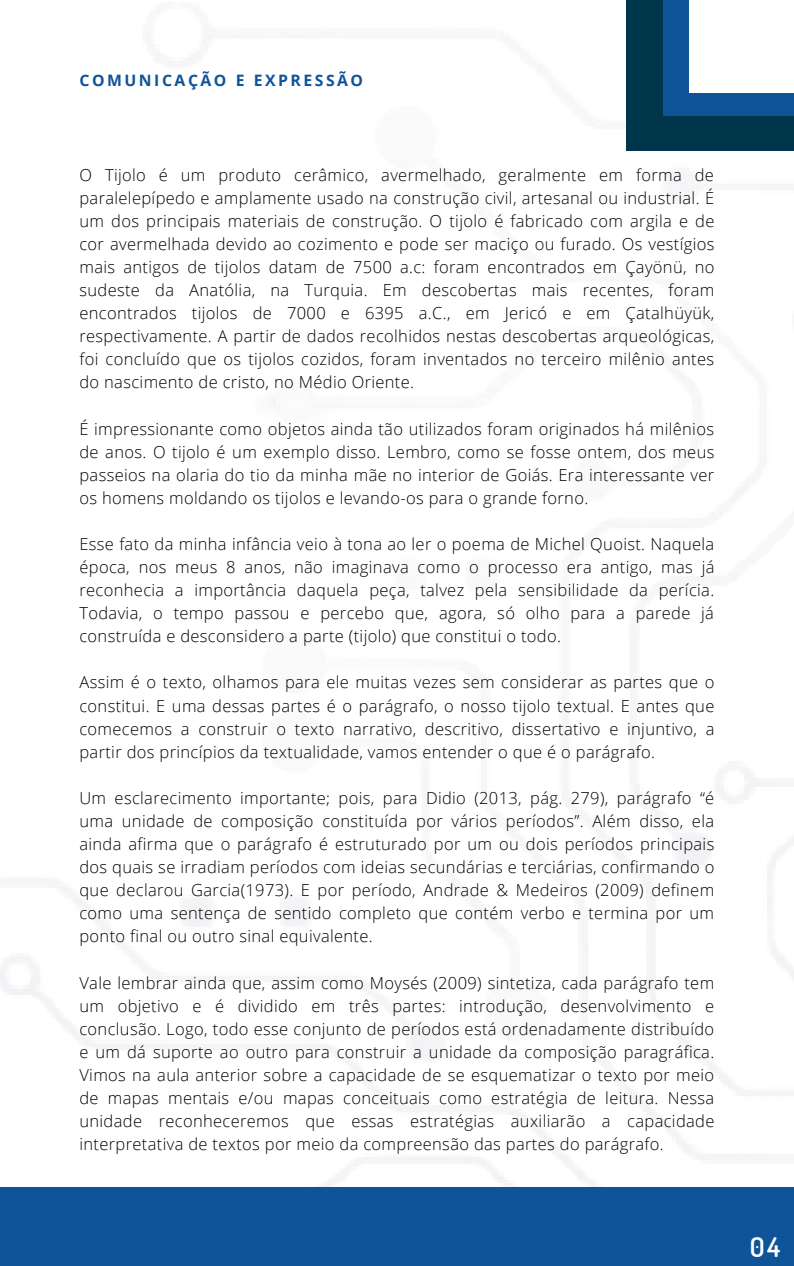
<style>
.page{position:relative;width:794px;height:1266px;background:#fff}
.page>*{position:absolute;margin:0;border:0;box-sizing:border-box;transform-origin:0 0}
.t1{font:600 27px "Dosis";color:#fff}
.t2{font:300 16.5px/23.1px "Open Sans";letter-spacing:.02em;color:#000;text-align:justify}
.t3{font:700 15.75px "Open Sans";letter-spacing:.16em;color:#0f5499}
</style>
<div class="page">
<div style="left:625px;top:0;width:168px;height:151px;background:#00364b"></div>
<div style="left:663px;top:0;width:130px;height:115px;background:#0f5499"></div>
<div style="left:689px;top:0;width:104px;height:93px;background:#fff"></div>
<div style="left:0;top:1187px;width:793px;height:79px;background:#0f5499"></div>
<p class="t3" style="left:79px;top:69px;width:285px">COMUNICAÇÃO E EXPRESSÃO</p>
<p class="t2" style="left:79px;top:163px;width:636px">O Tijolo é um produto cerâmico, avermelhado, geralmente em forma de paralelepípedo e amplamente usado na construção civil, artesanal ou industrial. É um dos principais materiais de construção. O tijolo é fabricado com argila e de cor avermelhada devido ao cozimento e pode ser maciço ou furado. Os vestígios mais antigos de tijolos datam de 7500 a.c: foram encontrados em Çayönü, no sudeste da Anatólia, na Turquia. Em descobertas mais recentes, foram encontrados tijolos de 7000 e 6395 a.C., em Jericó e em Çatalhüyük, respectivamente. A partir de dados recolhidos nestas descobertas arqueológicas, foi concluído que os tijolos cozidos, foram inventados no terceiro milênio antes do nascimento de cristo, no Médio Oriente.</p>
<p class="t2" style="left:79px;top:417px;width:636px">É impressionante como objetos ainda tão utilizados foram originados há milênios de anos. O tijolo é um exemplo disso. Lembro, como se fosse ontem, dos meus passeios na olaria do tio da minha mãe no interior de Goiás. Era interessante ver os homens moldando os tijolos e levando-os para o grande forno.</p>
<p class="t2" style="left:79px;top:532px;width:636px">Esse fato da minha infância veio à tona ao ler o poema de Michel Quoist. Naquela época, nos meus 8 anos, não imaginava como o processo era antigo, mas já reconhecia a importância daquela peça, talvez pela sensibilidade da perícia.<br>Todavia, o tempo passou e percebo que, agora, só olho para a parede já construída e desconsidero a parte (tijolo) que constitui o todo.</p>
<p class="t2" style="left:79px;top:670px;width:636px">Assim é o texto, olhamos para ele muitas vezes sem considerar as partes que o constitui. E uma dessas partes é o parágrafo, o nosso tijolo textual. E antes que comecemos a construir o texto narrativo, descritivo, dissertativo e injuntivo, a partir dos princípios da textualidade, vamos entender o que é o parágrafo.</p>
<p class="t2" style="left:79px;top:786px;width:636px">Um esclarecimento importante; pois, para Didio (2013, pág. 279), parágrafo “é uma unidade de composição constituída por vários períodos”. Além disso, ela ainda afirma que o parágrafo é estruturado por um ou dois períodos principais dos quais se irradiam períodos com ideias secundárias e terciárias, confirmando o que declarou Garcia(1973). E por período, Andrade &amp; Medeiros (2009) definem como uma sentença de sentido completo que contém verbo e termina por um ponto final ou outro sinal equivalente.</p>
<p class="t2" style="left:79px;top:970px;width:636px">Vale lembrar ainda que, assim como Moysés (2009) sintetiza, cada parágrafo tem um objetivo e é dividido em três partes: introdução, desenvolvimento e conclusão. Logo, todo esse conjunto de períodos está ordenadamente distribuído e um dá suporte ao outro para construir a unidade da composição paragráfica.<br>Vimos na aula anterior sobre a capacidade de se esquematizar o texto por meio de mapas mentais e/ou mapas conceituais como estratégia de leitura. Nessa unidade reconheceremos que essas estratégias auxiliarão a capacidade interpretativa de textos por meio da compreensão das partes do parágrafo.</p>
<h1 class="t1" style="left:749px;top:1228px;width:32px">04</h1>
</div>
